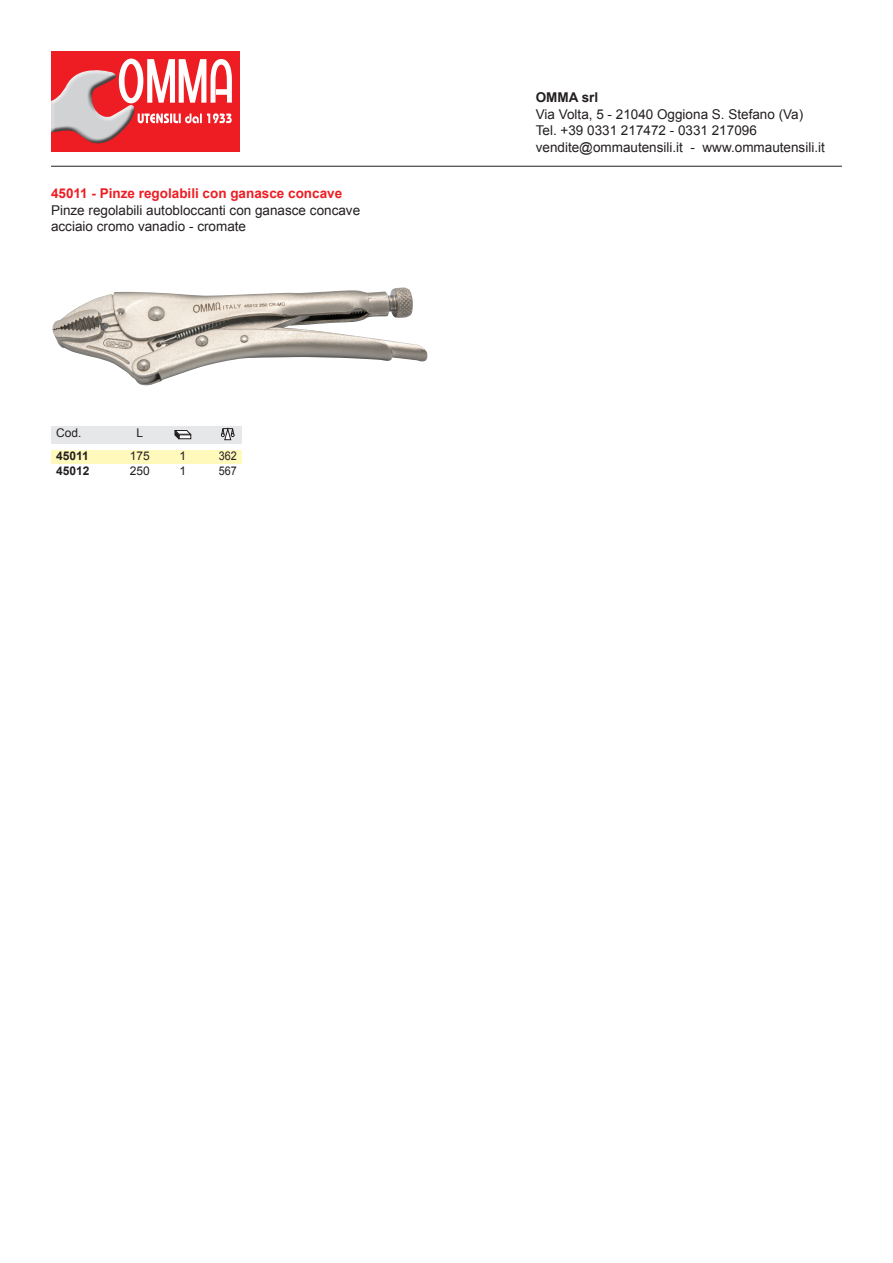
<style>
.page{position:relative;width:893px;height:1263px;background:#fff}
.page>*{position:absolute;margin:0;border:0;box-sizing:border-box;transform-origin:0 0}
.t1{font:13.5px/16.5px "Arial";color:#231f20}
.t2{font:700 13.5px "Arial";color:#ee1d23}
.t3{font:700 13.5px "Arial";color:#231f20}
.t4{font:12px/15px "Arial";color:#231f20}
.t5{font:700 12px/15px "Arial";color:#231f20}
.t6{font:12px/15px "Arial";color:#231f20;scale:.9 1}
</style>
<div class="page">
<div style="left:51px;top:51px;width:189px;height:101px;background:#ee1d23"></div>
<svg style="left:51px;top:58px;width:181px;height:86px"></svg>
<hr style="left:51px;top:166px;width:791px;height:1px;background:#231f20">
<div style="left:51px;top:426px;width:190px;height:17px;background:#e6e7e9"></div>
<div style="left:51px;top:450px;width:190px;height:13px;background:#fff9bc"></div>
<svg style="left:221px;top:427px;width:13px;height:13px"></svg>
<svg style="left:174px;top:430px;width:17px;height:9px"></svg>
<img style="left:52px;top:287px;width:376px;height:99px">
<p class="t2" style="left:51px;top:184px;width:293px">45011 - Pinze regolabili con ganasce concave</p>
<p class="t1" style="left:51px;top:202px;width:311px">Pinze regolabili autobloccanti con ganasce concave acciaio cromo vanadio - cromate</p>
<p class="t4" style="left:56px;top:425px;width:27px">Cod.</p>
<p class="t5" style="left:56px;top:448px;width:35px">45011<br>45012</p>
<p class="t6" style="left:219px;top:448px;width:22px">362<br>567</p>
<p class="t4" style="left:137px;top:426px;width:8px">L</p>
<p class="t4" style="left:130px;top:448px;width:22px">175<br>250</p>
<p class="t4" style="left:180px;top:448px;width:8px">1<br>1</p>
<p class="t3" style="left:536px;top:89px;width:64px">OMMA srl</p>
<p class="t1" style="left:536px;top:106px;width:291px">Via Volta, 5 - 21040 Oggiona S. Stefano (Va)<br>Tel. +39 0331 217472 - 0331 217096 vendite@ommautensili.it - www.ommautensili.it</p>
</div>
